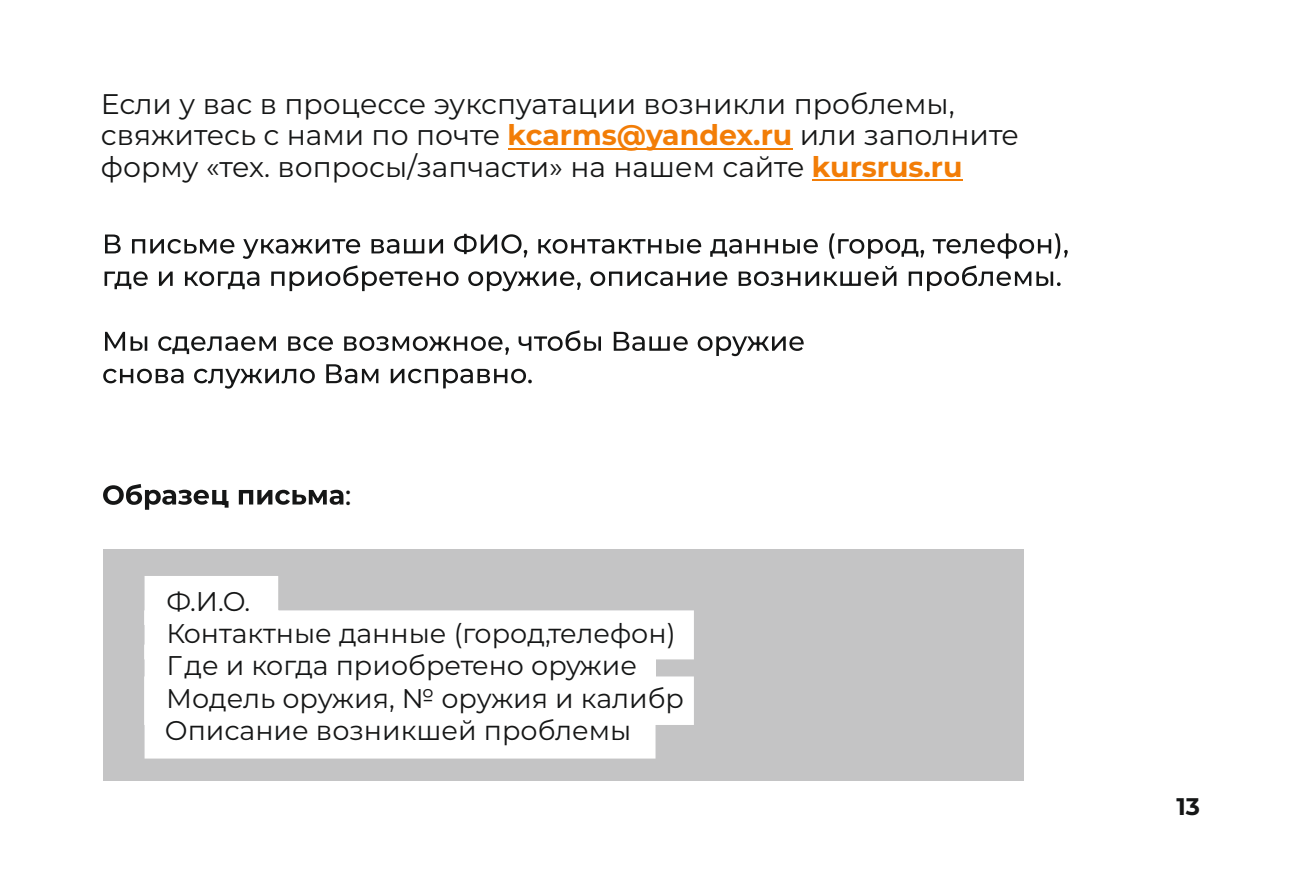
<style>
.page{position:relative;width:1290px;height:883px;background:#fff}
.page>*{position:absolute;margin:0;border:0;box-sizing:border-box;transform-origin:0 0}
.t1{font:28.2px/31.2px "Montserrat";color:#151616}
.t2{font:27px/32.4px "Montserrat";color:#151616}
.t3{font:500 27px "Montserrat";color:#151616}
.t4{font:700 24px "Montserrat";color:#151616}
.s1{font-weight:700;color:#f27d07}
</style>
<div class="page">
<svg style="left:105px;top:233px;width:963px;height:26px"></svg>
<svg style="left:105px;top:265px;width:956px;height:26px"></svg>
<svg style="left:105px;top:330px;width:699px;height:26px"></svg>
<svg style="left:103px;top:364px;width:429px;height:24px"></svg>
<svg style="left:103px;top:484px;width:240px;height:25px"></svg>
<div style="left:104px;top:548px;width:920px;height:232px;background:#c4c4c5"></div>
<svg style="left:145px;top:576px;width:549px;height:182px;fill:#fff"></svg>
<hr style="left:508px;top:148px;width:284px;height:1px;background:#f27d07">
<hr style="left:812px;top:179px;width:151px;height:1px;background:#f27d07">
<p class="t1" style="left:101px;top:88px;width:920px">Если у вас в процессе эукспуатации возникли проблемы, свяжитесь с нами по почте <span class="s1">kcarms@yandex.ru</span> или заполните форму «тех. вопросы/запчасти» на нашем сайте <span class="s1">kursrus.ru</span></p>
<p class="t3" style="left:345px;top:478px;width:8px">:</p>
<p class="t2" style="left:166px;top:584px;width:511px">Ф.И.О.<br>Контактные данные (город,телефон)<br>Где и когда приобретено оружие</p>
<p class="t2" style="left:165px;top:714px;width:468px">Описание возникшей проблемы</p>
<p class="t2" style="left:166px;top:681px;width:520px">Модель оружия, № оружия и калибр</p>
<p class="t4" style="left:1176px;top:791px;width:25px">13</p>
</div>
